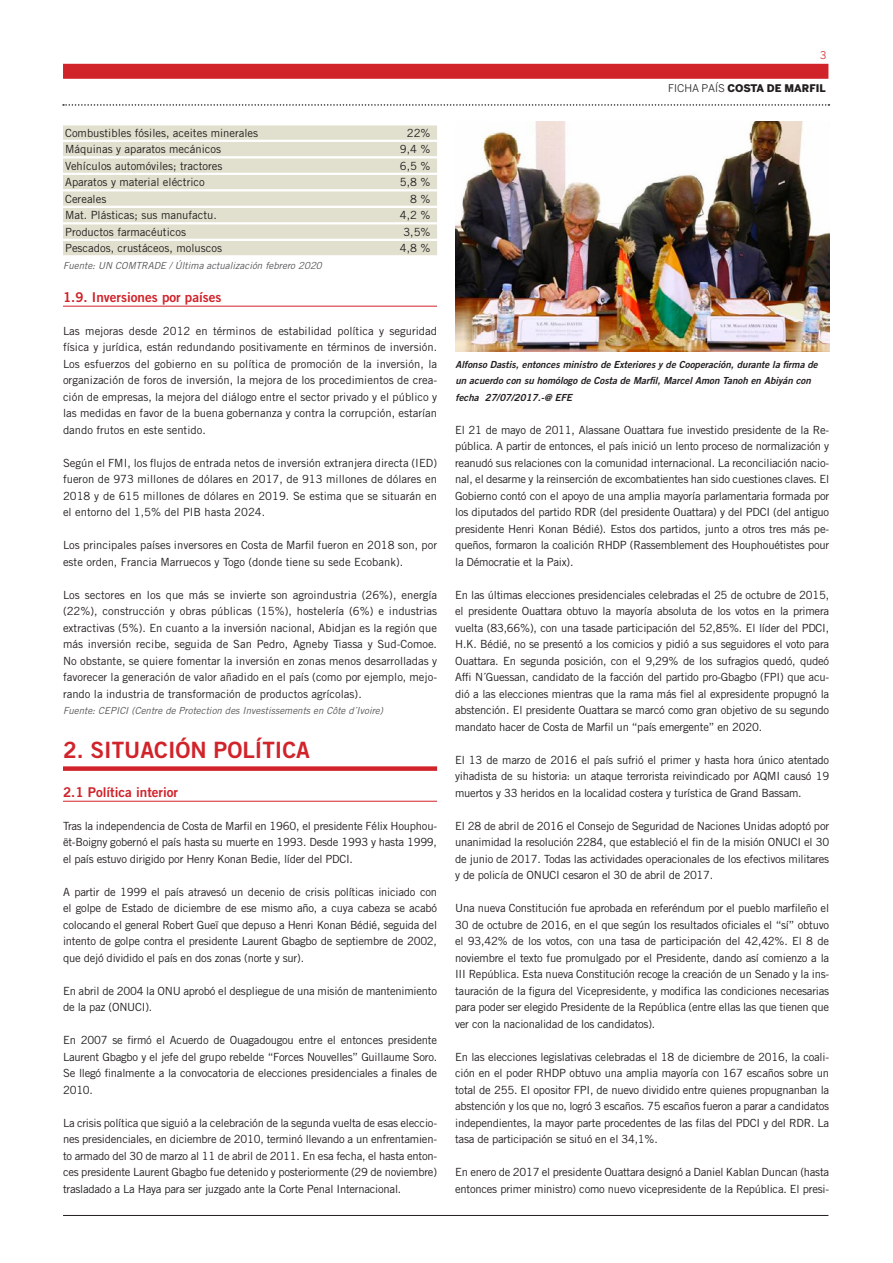
<style>
.page{position:relative;width:893px;height:1263px;background:#fff}
.page>*{position:absolute;margin:0;border:0;box-sizing:border-box;transform-origin:0 0}
.TITULO_1º_NIVEL{font:22.5px "Trade Gothic LT Std Bd 2";color:#d1232a}
.TITULO_2º_NIVEL{font:13.5px "Trade Gothic LT Std Bd 2";color:#d1232a}
.TEXTO_NORMAL{font:11.25px/16.5px "Trade Gothic LT Std";letter-spacing:-.02em;color:#231f20;text-align:justify}
.TABLA_TEXTO{font:11.25px "Trade Gothic LT Std";color:#231f20}
.TEXTO_NORMAL-2{font:11.25px/16.5px "Trade Gothic LT Std";color:#231f20}
.t1{font:900 10.5px "Benton Sans";color:#231f20}
.t2{font:10.5px "Benton Sans";color:#d1232a}
.TEXTO_PIE_DE_FOTO{font:9.75px/16.5px "Trade Gothic LT Std Bd 2 Obl";color:#231f20}
.TABLA_FUENTE{font:italic 9.75px "Trade Gothic LT Std";color:#57585a}
.s1{font-weight:400}
</style>
<div class="page">
<div style="left:63px;top:64px;width:765px;height:15px;background:#d1232a"></div>
<hr style="left:63px;top:1215px;width:765px;height:1px;background:#231f20">
<svg style="left:63px;top:104px;width:766px;height:2px"></svg>
<div style="left:63px;top:125px;width:374px;height:15px;background:#e1e0ce"></div>
<div style="left:63px;top:142px;width:374px;height:14px;background:#e1e0ce"></div>
<div style="left:63px;top:158px;width:374px;height:15px;background:#e1e0ce"></div>
<div style="left:63px;top:175px;width:374px;height:14px;background:#e1e0ce"></div>
<div style="left:63px;top:191px;width:374px;height:15px;background:#e1e0ce"></div>
<div style="left:63px;top:208px;width:374px;height:14px;background:#e1e0ce"></div>
<div style="left:63px;top:224px;width:374px;height:15px;background:#e1e0ce"></div>
<div style="left:63px;top:241px;width:374px;height:14px;background:#e1e0ce"></div>
<hr style="left:63px;top:306px;width:374px;height:1px;background:#d1232a">
<div style="left:63px;top:766px;width:374px;height:5px;background:#d1232a"></div>
<hr style="left:63px;top:801px;width:374px;height:1px;background:#d1232a">
<img style="left:455px;top:122px;width:374px;height:229px">
<p class="TABLA_TEXTO" style="left:65px;top:126px;width:195px">Combustibles fósiles, aceites minerales</p>
<p class="TABLA_TEXTO" style="left:407px;top:126px;width:25px">22%</p>
<p class="TABLA_TEXTO" style="left:65px;top:142px;width:157px">Máquinas y aparatos mecánicos</p>
<p class="TABLA_TEXTO" style="left:400px;top:142px;width:32px">9,4 %</p>
<p class="TABLA_TEXTO" style="left:65px;top:159px;width:159px">Vehículos automóviles; tractores</p>
<p class="TABLA_TEXTO" style="left:400px;top:159px;width:32px">6,5 %</p>
<p class="TABLA_TEXTO" style="left:65px;top:175px;width:141px">Aparatos y material eléctrico</p>
<p class="TABLA_TEXTO" style="left:400px;top:175px;width:32px">5,8 %</p>
<p class="TABLA_TEXTO" style="left:65px;top:192px;width:43px">Cereales</p>
<p class="TABLA_TEXTO" style="left:410px;top:192px;width:22px">8 %</p>
<p class="TABLA_TEXTO" style="left:65px;top:208px;width:153px">Mat. Plásticas; sus manufactu.</p>
<p class="TABLA_TEXTO" style="left:400px;top:208px;width:32px">4,2 %</p>
<p class="TABLA_TEXTO" style="left:65px;top:225px;width:122px">Productos farmacéuticos</p>
<p class="TABLA_TEXTO" style="left:403px;top:225px;width:29px">3,5%</p>
<p class="TABLA_TEXTO" style="left:65px;top:241px;width:158px">Pescados, crustáceos, moluscos</p>
<p class="TABLA_TEXTO" style="left:400px;top:241px;width:32px">4,8 %</p>
<p class="TABLA_FUENTE" style="left:63px;top:259px;width:260px">Fuente: UN COMTRADE / Última actualización febrero 2020</p>
<p class="TITULO_2º_NIVEL" style="left:63px;top:288px;width:160px">1.9. Inversiones por países</p>
<p class="TEXTO_NORMAL" style="left:63px;top:322px;width:376px">Las mejoras desde 2012 en términos de estabilidad política y seguridad física y jurídica, están redundando positivamente en términos de inversión.<br>Los esfuerzos del gobierno en su política de promoción de la inversión, la organización de foros de inversión, la mejora de los procedimientos de crea&shy;ción de empresas, la mejora del diálogo entre el sector privado y el público y las medidas en favor de la buena gobernanza y contra la corrupción, estarían dando frutos en este sentido.</p>
<p class="TEXTO_NORMAL" style="left:63px;top:454px;width:376px">Según el FMI, los flujos de entrada netos de inversión extranjera directa (IED) fueron de 973 millones de dólares en 2017, de 913 millones de dólares en 2018 y de 615 millones de dólares en 2019. Se estima que se situarán en el entorno del 1,5% del PIB hasta 2024.</p>
<p class="TEXTO_NORMAL-2" style="left:63px;top:537px;width:376px">Los principales países inversores en Costa de Marfil fueron en 2018 son, por este orden, Francia Marruecos y Togo (donde tiene su sede Ecobank).</p>
<p class="TEXTO_NORMAL" style="left:63px;top:586px;width:376px">Los sectores en los que más se invierte son agroindustria (26%), energía (22%), construcción y obras públicas (15%), hostelería (6%) e industrias extractivas (5%). En cuanto a la inversión nacional, Abidjan es la región que más inversión recibe, seguida de San Pedro, Agneby Tiassa y Sud-Comoe.<br>No obstante, se quiere fomentar la inversión en zonas menos desarrolladas y favorecer la generación de valor añadido en el país (como por ejemplo, mejo&shy;rando la industria de transformación de productos agrícolas).</p>
<p class="TABLA_FUENTE" style="left:63px;top:705px;width:322px">Fuente: CEPICI (Centre de Protection des Investissements en Côte d´Ivoire)</p>
<p class="TITULO_1º_NIVEL" style="left:63px;top:736px;width:248px">2. SITUACIÓN POLÍTICA</p>
<p class="TITULO_2º_NIVEL" style="left:63px;top:783px;width:117px">2.1 Política interior</p>
<p class="TEXTO_NORMAL" style="left:63px;top:817px;width:376px">Tras la independencia de Costa de Marfil en 1960, el presidente Félix Houphou&shy;ët-Boigny gobernó el país hasta su muerte en 1993. Desde 1993 y hasta 1999, el país estuvo dirigido por Henry Konan Bedie, líder del PDCI.</p>
<p class="TEXTO_NORMAL" style="left:63px;top:883px;width:376px">A partir de 1999 el país atravesó un decenio de crisis políticas iniciado con el golpe de Estado de diciembre de ese mismo año, a cuya cabeza se acabó colocando el general Robert Gueï que depuso a Henri Konan Bédié, seguida del intento de golpe contra el presidente Laurent Gbagbo de septiembre de 2002, que dejó dividido el país en dos zonas (norte y sur).</p>
<p class="TEXTO_NORMAL" style="left:63px;top:982px;width:376px">En abril de 2004 la ONU aprobó el despliegue de una misión de mantenimiento de la paz (ONUCI).</p>
<p class="TEXTO_NORMAL" style="left:63px;top:1032px;width:376px">En 2007 se firmó el Acuerdo de Ouagadougou entre el entonces presidente Laurent Gbagbo y el jefe del grupo rebelde “Forces Nouvelles” Guillaume Soro.<br>Se llegó finalmente a la convocatoria de elecciones presidenciales a finales de 2010.</p>
<p class="TEXTO_NORMAL" style="left:63px;top:1114px;width:376px">La crisis política que siguió a la celebración de la segunda vuelta de esas eleccio&shy;nes presidenciales, en diciembre de 2010, terminó llevando a un enfrentamien&shy;to armado del 30 de marzo al 11 de abril de 2011. En esa fecha, el hasta enton&shy;ces presidente Laurent Gbagbo fue detenido y posteriormente (29 de noviembre) trasladado a La Haya para ser juzgado ante la Corte Penal Internacional.</p>
<p class="t2" style="left:820px;top:49px;width:8px">3</p>
<p class="t1" style="left:668px;top:82px;width:159px"><span class="s1">FICHA PAÍS</span> COSTA DE MARFIL</p>
<p class="TEXTO_PIE_DE_FOTO" style="left:455px;top:356px;width:364px">Alfonso Dastis, entonces ministro de Exteriores y de Cooperación, durante la firma de un acuerdo con su homólogo de Costa de Marfil, Marcel Amon Tanoh en Abiyán con fecha 27/07/2017.-@ EFE</p>
<p class="TEXTO_NORMAL" style="left:455px;top:421px;width:376px">El 21 de mayo de 2011, Alassane Ouattara fue investido presidente de la Re&shy;pública. A partir de entonces, el país inició un lento proceso de normalización y reanudó sus relaciones con la comunidad internacional. La reconciliación nacio&shy;nal, el desarme y la reinserción de excombatientes han sido cuestiones claves. El Gobierno contó con el apoyo de una amplia mayoría parlamentaria formada por los diputados del partido RDR (del presidente Ouattara) y del PDCI (del antiguo presidente Henri Konan Bédié). Estos dos partidos, junto a otros tres más pe&shy;queños, formaron la coalición RHDP (Rassemblement des Houphouétistes pour la Démocratie et la Paix).</p>
<p class="TEXTO_NORMAL" style="left:455px;top:586px;width:376px">En las últimas elecciones presidenciales celebradas el 25 de octubre de 2015, el presidente Ouattara obtuvo la mayoría absoluta de los votos en la primera vuelta (83,66%), con una tasade participación del 52,85%. El líder del PDCI, H.K. Bédié, no se presentó a los comicios y pidió a sus seguidores el voto para Ouattara. En segunda posición, con el 9,29% de los sufragios quedó, qudeó Affi N´Guessan, candidato de la facción del partido pro-Gbagbo (FPI) que acu&shy;dió a las elecciones mientras que la rama más fiel al expresidente propugnó la abstención. El presidente Ouattara se marcó como gran objetivo de su segundo mandato hacer de Costa de Marfil un “país emergente” en 2020.</p>
<p class="TEXTO_NORMAL" style="left:455px;top:751px;width:376px">El 13 de marzo de 2016 el país sufrió el primer y hasta hora único atentado yihadista de su historia: un ataque terrorista reivindicado por AQMI causó 19 muertos y 33 heridos en la localidad costera y turística de Grand Bassam.</p>
<p class="TEXTO_NORMAL" style="left:455px;top:817px;width:376px">El 28 de abril de 2016 el Consejo de Seguridad de Naciones Unidas adoptó por unanimidad la resolución 2284, que estableció el fin de la misión ONUCI el 30 de junio de 2017. Todas las actividades operacionales de los efectivos militares y de policía de ONUCI cesaron el 30 de abril de 2017.</p>
<p class="TEXTO_NORMAL" style="left:455px;top:900px;width:376px">Una nueva Constitución fue aprobada en referéndum por el pueblo marfileño el 30 de octubre de 2016, en el que según los resultados oficiales el “sí” obtuvo el 93,42% de los votos, con una tasa de participación del 42,42%. El 8 de noviembre el texto fue promulgado por el Presidente, dando así comienzo a la III República. Esta nueva Constitución recoge la creación de un Senado y la ins&shy;tauración de la figura del Vicepresidente, y modifica las condiciones necesarias para poder ser elegido Presidente de la República (entre ellas las que tienen que ver con la nacionalidad de los candidatos).</p>
<p class="TEXTO_NORMAL" style="left:455px;top:1048px;width:376px">En las elecciones legislativas celebradas el 18 de diciembre de 2016, la coali&shy;ción en el poder RHDP obtuvo una amplia mayoría con 167 escaños sobre un total de 255. El opositor FPI, de nuevo dividido entre quienes propugnanban la abstención y los que no, logró 3 escaños. 75 escaños fueron a parar a candidatos independientes, la mayor parte procedentes de las filas del PDCI y del RDR. La tasa de participación se situó en el 34,1%.</p>
<p class="TEXTO_NORMAL" style="left:455px;top:1164px;width:376px">En enero de 2017 el presidente Ouattara designó a Daniel Kablan Duncan (hasta entonces primer ministro) como nuevo vicepresidente de la República. El presi-</p>
</div>
